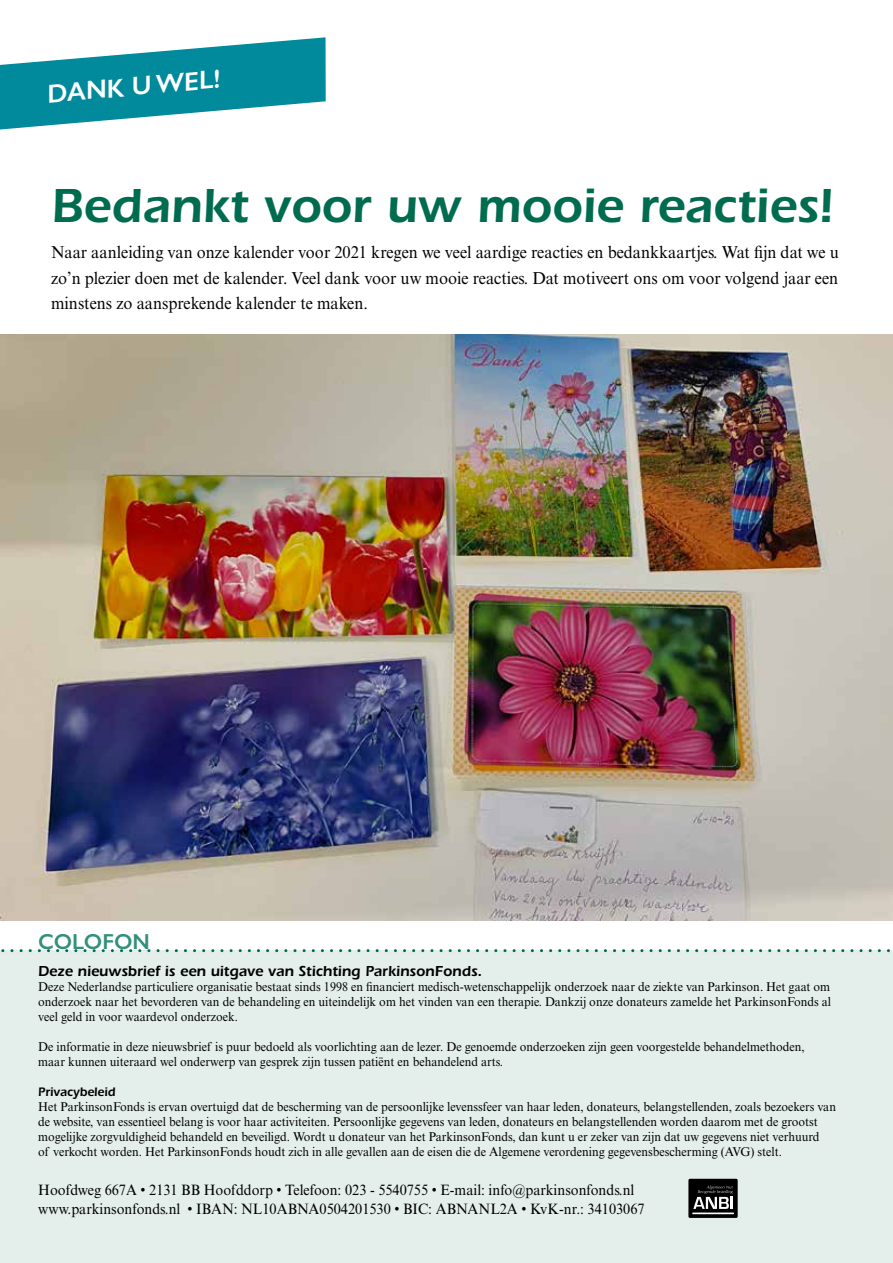
<style>
.page{position:relative;width:893px;height:1263px;background:#fff}
.page>*{position:absolute;margin:0;border:0;box-sizing:border-box;transform-origin:0 0}
.t1{font:600 49.5px "ITC Eras Std";color:#006c4f}
.t2{font:600 26.1px "Gill Sans";color:#fff}
.t3{font:600 21.75px "Gill Sans";color:#32907b}
.t4{font:17.25px/25.5px "Times New Roman MT Std";color:#000;text-align:justify;scale:.95 1}
.t5{font:15px/19.5px "Times New Roman MT Std";color:#000;scale:.95 1}
.t6{font:600 15px "ITC Eras Std";color:#000}
.t7{font:12.75px/15px "Times New Roman MT Std";color:#000;scale:.95 1}
.t8{font:600 12.75px "ITC Eras Std";color:#000;scale:.96 1}
</style>
<div class="page">
<div style="left:0;top:951px;width:893px;height:312px;background:#e4eeeb"></div>
<svg style="left:0;top:949px;width:893px;height:3px"></svg>
<svg style="left:0;top:37px;width:326px;height:93px"></svg>
<img style="left:0;top:334px;width:893px;height:587px">
<div style="left:688px;top:1179px;width:50px;height:39px;background:#000"></div>
<svg style="left:693px;top:1185px;width:40px;height:24px"></svg>
<hr style="left:692px;top:1212px;width:42px;height:2px;background:#fff">
<h2 class="t2" style="left:45px;top:78px;width:175px;rotate:-5deg">DANK U WEL!</h2>
<h1 class="t1" style="left:51px;top:177px;width:785px">Bedankt voor uw mooie reacties!</h1>
<p class="t4" style="left:51px;top:239px;width:831px">Naar aanleiding van onze kalender voor 2021 kregen we veel aardige reacties en bedankkaartjes. Wat fijn dat we u zo’n plezier doen met de kalender. Veel dank voor uw mooie reacties. Dat motiveert ons om voor volgend jaar een minstens zo aansprekende kalender te maken.</p>
<h3 class="t3" style="left:38px;top:928px;width:113px">COLOFON</h3>
<p class="t6" style="left:38px;top:962px;width:445px">Deze nieuwsbrief is een uitgave van Stichting ParkinsonFonds.</p>
<p class="t7" style="left:38px;top:979px;width:836px;text-align:justify">Deze Nederlandse particuliere organisatie bestaat sinds 1998 en financiert medisch-wetenschappelijk onderzoek naar de ziekte van Parkinson. Het gaat om onderzoek naar het bevorderen van de behandeling en uiteindelijk om het vinden van een therapie. Dankzij onze donateurs zamelde het ParkinsonFonds al veel geld in voor waardevol onderzoek.</p>
<p class="t7" style="left:38px;top:1039px;width:808px">De informatie in deze nieuwsbrief is puur bedoeld als voorlichting aan de lezer. De genoemde onderzoeken zijn geen voorgestelde behandelmethoden, maar kunnen uiteraard wel onderwerp van gesprek zijn tussen patiënt en behandelend arts.</p>
<p class="t8" style="left:38px;top:1084px;width:82px">Privacybeleid</p>
<p class="t7" style="left:38px;top:1099px;width:841px">Het ParkinsonFonds is ervan overtuigd dat de bescherming van de persoonlijke levenssfeer van haar leden, donateurs, belangstellenden, zoals bezoekers van de website, van essentieel belang is voor haar activiteiten. Persoonlijke gegevens van leden, donateurs en belangstellenden worden daarom met de grootst mogelijke zorgvuldigheid behandeld en beveiligd. Wordt u donateur van het ParkinsonFonds, dan kunt u er zeker van zijn dat uw gegevens niet verhuurd<br>of verkocht worden. Het ParkinsonFonds houdt zich in alle gevallen aan de eisen die de Algemene verordening gegevensbescherming (AVG) stelt.</p>
<p class="t5" style="left:38px;top:1180px;width:640px">Hoofdweg 667A • 2131 BB Hoofddorp • Telefoon: 023 - 5540755 • E-mail: info@parkinsonfonds.nl www.parkinsonfonds.nl • IBAN: NL10ABNA0504201530 • BIC: ABNANL2A • KvK-nr.: 34103067</p>
</div>
